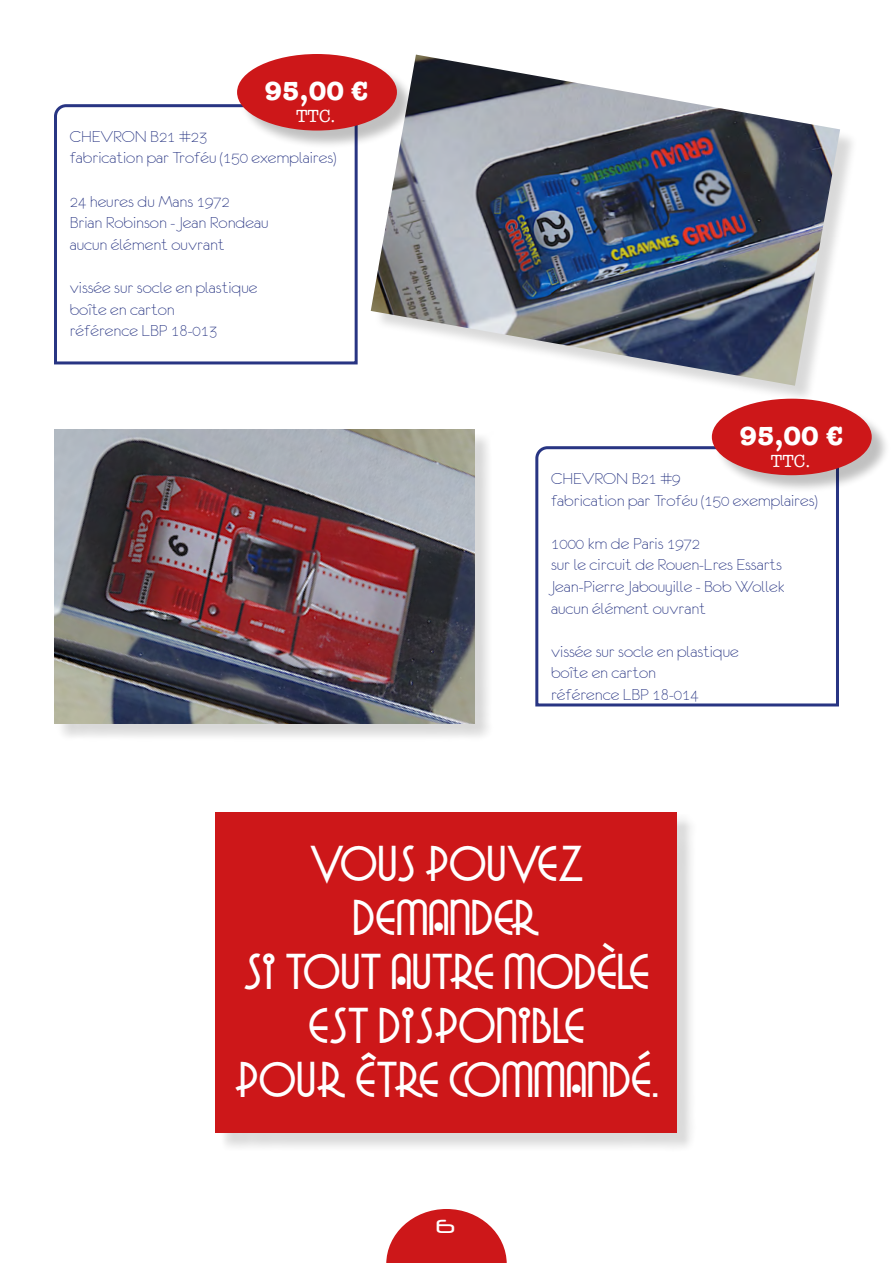
<style>
.page{position:relative;width:893px;height:1263px;background:#fff}
.page>*{position:absolute;margin:0;border:0;box-sizing:border-box;transform-origin:0 0}
.t1{font:45px/54px "Grado Gradoo NF";color:#fff;text-align:center}
.t2{font:700 27px "American Typewriter";color:#fff}
.t3{font:18px/21.6px "Brazilia";color:#283583}
.t4{font:18px "American Typewriter";color:#fff}
.t5{font:18px "Neuropol";color:#fff}
</style>
<div class="page">
<svg style="left:386px;top:1209px;width:121px;height:54px"></svg>
<svg style="left:54px;top:104px;width:304px;height:261px"></svg>
<div style="left:240px;top:56px;width:176px;height:94px;background:#000;opacity:.25"></div>
<div style="left:237px;top:54px;width:160px;height:77px;background:#cd1719;border-radius:50%"></div>
<div style="left:373px;top:57px;width:486px;height:347px;background:#000;opacity:.15"></div>
<img style="left:371px;top:55px;width:469px;height:331px">
<div style="left:56px;top:431px;width:438px;height:311px;background:#000;opacity:.15"></div>
<img style="left:54px;top:429px;width:421px;height:294px">
<svg style="left:535px;top:445px;width:304px;height:262px"></svg>
<div style="left:714px;top:400px;width:177px;height:94px;background:#000;opacity:.25"></div>
<div style="left:712px;top:399px;width:160px;height:76px;background:#cd1719;border-radius:50%"></div>
<div style="left:217px;top:814px;width:480px;height:337px;background:#000;opacity:.15"></div>
<div style="left:216px;top:812px;width:461px;height:321px;background:#cd1719"></div>
<h2 class="t2" style="left:265px;top:68px;width:106px">95,00 €</h2>
<p class="t4" style="left:296px;top:102px;width:41px">TTC.</p>
<p class="t3" style="left:70px;top:126px;width:268px">CHEVRON B21 #23<br>fabrication par Troféu (150 exemplaires)</p>
<p class="t3" style="left:70px;top:190px;width:200px">24 heures du Mans 1972<br>Brian Robinson - Jean Rondeau aucun élément ouvrant</p>
<p class="t3" style="left:70px;top:277px;width:189px">vissée sur socle en plastique boîte en carton<br>référence LBP 18-013</p>
<h2 class="t2" style="left:739px;top:413px;width:106px">95,00 €</h2>
<p class="t4" style="left:771px;top:447px;width:41px">TTC.</p>
<p class="t3" style="left:551px;top:468px;width:268px">CHEVRON B21 #9<br>fabrication par Troféu (150 exemplaires)</p>
<p class="t3" style="left:551px;top:532px;width:235px">1000 km de Paris 1972<br>sur le circuit de Rouen-Lres Essarts<br>Jean-Pierre Jabouyille - Bob Wollek aucun élément ouvrant</p>
<p class="t3" style="left:551px;top:640px;width:189px">vissée sur socle en plastique boîte en carton<br>référence LBP 18-014</p>
<h1 class="t1" style="left:234px;top:836px;width:426px">VOUS POUVEZ<br>DEMANDER<br>SI TOUT AUTRE MODÈLE<br>EST DISPONIBLE<br>POUR ÊTRE COMMANDÉ.</h1>
<p class="t5" style="left:436px;top:1215px;width:20px">6</p>
</div>
